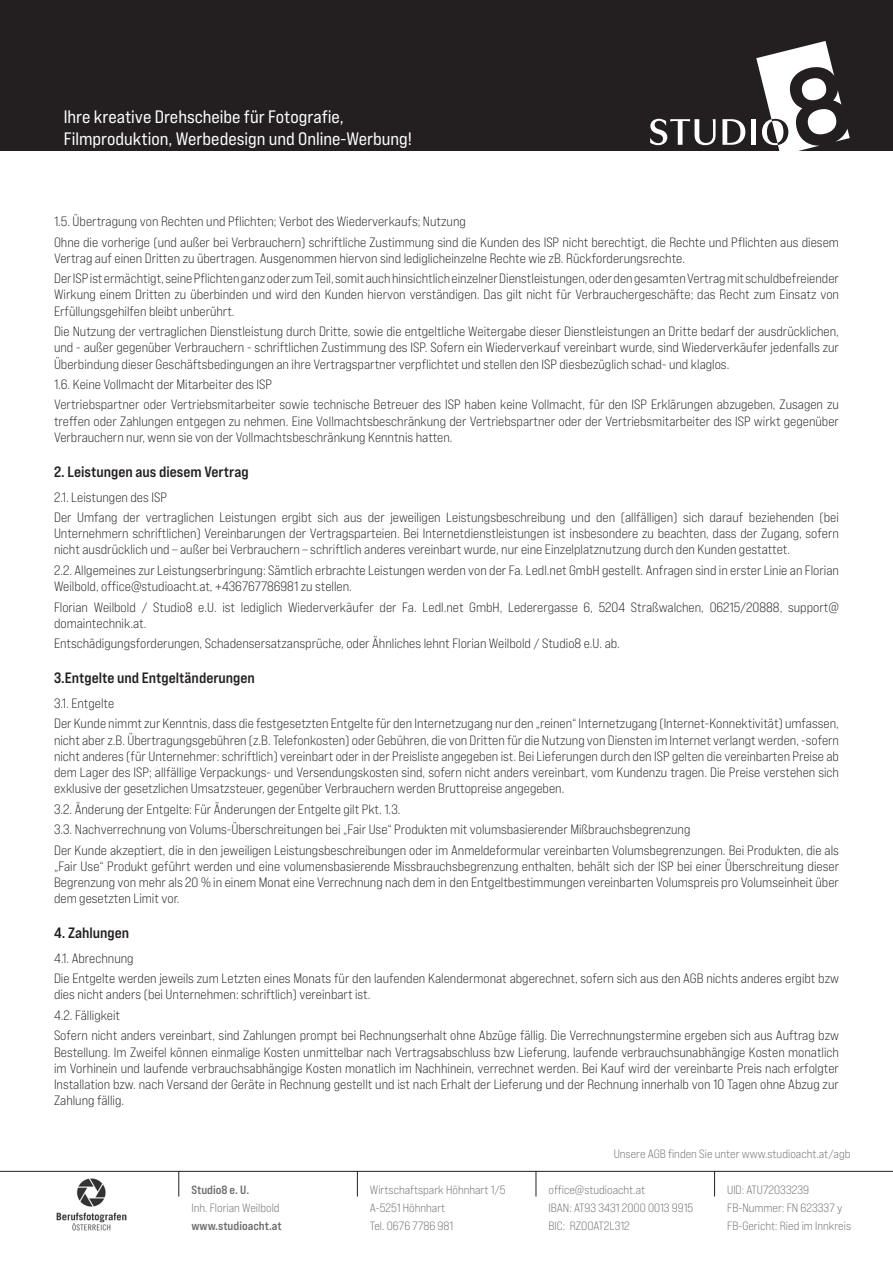
<style>
.page{position:relative;width:893px;height:1263px;background:#fff}
.page>*{position:absolute;margin:0;border:0;box-sizing:border-box;transform-origin:0 0}
.t1{font:18px/21.6px "Bebas Neue Pro Exp Rg";color:#fff}
.t2{font:15px "Bebas Neue Pro Exp Bd";color:#231f20}
.t3{font:13.5px/16.2px "Bebas Neue Pro Exp Bk";color:#231f20}
.t4{font:12px/18px "Bebas Neue Pro Exp Bk";color:#6c6d70}
.t5{font:12px "Bebas Neue Pro Exp Bd";color:#6c6d70}
</style>
<div class="page">
<div style="left:0;top:0;width:893px;height:150px;background:#231f20"></div>
<hr style="left:0;top:1171px;width:893px;height:1px;background:#231f20">
<svg style="left:179px;top:1171px;width:1px;height:25px"></svg>
<svg style="left:357px;top:1172px;width:1px;height:24px"></svg>
<svg style="left:536px;top:1171px;width:1px;height:25px"></svg>
<svg style="left:714px;top:1172px;width:1px;height:24px"></svg>
<svg style="left:650px;top:119px;width:66px;height:26px"></svg>
<svg style="left:722px;top:119px;width:23px;height:26px"></svg>
<div style="left:751px;top:119px;width:5px;height:26px;background:#fff"></div>
<svg style="left:756px;top:41px;width:94px;height:110px"></svg>
<img style="left:57px;top:1178px;width:70px;height:53px">
<h1 class="t1" style="left:64px;top:106px;width:350px">Ihre kreative Drehscheibe für Fotografie,<br>Filmproduktion, Werbedesign und Online-Werbung!</h1>
<p class="t3" style="left:54px;top:211px;width:786px;line-height:20.4px">1.5. Übertragung von Rechten und Pflichten; Verbot des Wiederverkaufs; Nutzung<br>Ohne die vorherige (und außer bei Verbrauchern) schriftliche Zustimmung sind die Kunden des ISP nicht berechtigt, die Rechte und Pflichten aus diesem</p>
<p class="t3" style="left:54px;top:248px;width:786px;line-height:20.4px">Vertrag auf einen Dritten zu übertragen. Ausgenommen hiervon sind lediglicheinzelne Rechte wie zB. Rückforderungsrechte.<br>Der ISP ist ermächtigt, seine Pflichten ganz oder zum Teil, somit auch hinsichtlich einzelner Dienstleistungen, oder den gesamten Vertrag mit schuldbefreiender</p>
<p class="t3" style="left:54px;top:286px;width:786px">Wirkung einem Dritten zu überbinden und wird den Kunden hiervon verständigen. Das gilt nicht für Verbrauchergeschäfte; das Recht zum Einsatz von<br>Erfüllungsgehilfen bleibt unberührt.</p>
<p class="t3" style="left:54px;top:323px;width:786px;text-align:justify">Die Nutzung der vertraglichen Dienstleistung durch Dritte, sowie die entgeltliche Weitergabe dieser Dienstleistungen an Dritte bedarf der ausdrücklichen, und - außer gegenüber Verbrauchern - schriftlichen Zustimmung des ISP. Sofern ein Wiederverkauf vereinbart wurde, sind Wiederverkäufer jedenfalls zur Überbindung dieser Geschäftsbedingungen an ihre Vertragspartner verpflichtet und stellen den ISP diesbezüglich schad- und klaglos.</p>
<p class="t3" style="left:54px;top:374px;width:786px;line-height:20.4px">1.6. Keine Vollmacht der Mitarbeiter des ISP<br>Vertriebspartner oder Vertriebsmitarbeiter sowie technische Betreuer des ISP haben keine Vollmacht, für den ISP Erklärungen abzugeben, Zusagen zu</p>
<p class="t3" style="left:54px;top:413px;width:786px">treffen oder Zahlungen entgegen zu nehmen. Eine Vollmachtsbeschränkung der Vertriebspartner oder der Vertriebsmitarbeiter des ISP wirkt gegenüber<br>Verbrauchern nur, wenn sie von der Vollmachtsbeschränkung Kenntnis hatten.</p>
<p class="t2" style="left:54px;top:462px;width:196px">2. Leistungen aus diesem Vertrag</p>
<p class="t3" style="left:54px;top:486px;width:786px;line-height:20.4px">2.1. Leistungen des ISP<br>Der Umfang der vertraglichen Leistungen ergibt sich aus der jeweiligen Leistungsbeschreibung und den (allfälligen) sich darauf beziehenden (bei</p>
<p class="t3" style="left:54px;top:525px;width:786px">Unternehmern schriftlichen) Vereinbarungen der Vertragsparteien. Bei Internetdienstleistungen ist insbesondere zu beachten, dass der Zugang, sofern nicht ausdrücklich und – außer bei Verbrauchern – schriftlich anderes vereinbart wurde, nur eine Einzelplatznutzung durch den Kunden gestattet.</p>
<p class="t3" style="left:54px;top:562px;width:786px">2.2. Allgemeines zur Leistungserbringung: Sämtlich erbrachte Leistungen werden von der Fa. Ledl.net GmbH gestellt. Anfragen sind in erster Linie an Florian<br>Weilbold, office@studioacht.at, +436767786981 zu stellen.</p>
<p class="t3" style="left:54px;top:598px;width:786px">Florian Weilbold / Studio8 e.U. ist lediglich Wiederverkäufer der Fa. Ledl.net GmbH, Lederergasse 6, 5204 Straßwalchen, 06215/20888, support@ domaintechnik.at.</p>
<p class="t3" style="left:54px;top:635px;width:567px">Entschädigungsforderungen, Schadensersatzansprüche, oder Ähnliches lehnt Florian Weilbold / Studio8 e.U. ab.</p>
<p class="t2" style="left:54px;top:669px;width:202px">3.Entgelte und Entgeltänderungen</p>
<p class="t3" style="left:54px;top:693px;width:786px;line-height:20.4px">3.1. Entgelte<br>Der Kunde nimmt zur Kenntnis, dass die festgesetzten Entgelte für den Internetzugang nur den „reinen“ Internetzugang (Internet-Konnektivität) umfassen,</p>
<p class="t3" style="left:54px;top:731px;width:787px;text-align:justify">nicht aber z.B. Übertragungsgebühren (z.B. Telefonkosten) oder Gebühren, die von Dritten für die Nutzung von Diensten im Internet verlangt werden, -sofern nicht anderes (für Unternehmer: schriftlich) vereinbart oder in der Preisliste angegeben ist. Bei Lieferungen durch den ISP gelten die vereinbarten Preise ab dem Lager des ISP; allfällige Verpackungs- und Versendungskosten sind, sofern nicht anders vereinbart, vom Kundenzu tragen. Die Preise verstehen sich exklusive der gesetzlichen Umsatzsteuer, gegenüber Verbrauchern werden Bruttopreise angegeben.</p>
<p class="t3" style="left:54px;top:798px;width:786px;line-height:20.4px">3.2. Änderung der Entgelte: Für Änderungen der Entgelte gilt Pkt. 1.3.<br>3.3. Nachverrechnung von Volums-Überschreitungen bei „Fair Use“ Produkten mit volumsbasierender Mißbrauchsbegrenzung<br>Der Kunde akzeptiert, die in den jeweiligen Leistungsbeschreibungen oder im Anmeldeformular vereinbarten Volumsbegrenzungen. Bei Produkten, die als</p>
<p class="t3" style="left:54px;top:858px;width:786px;text-align:justify">„Fair Use“ Produkt geführt werden und eine volumensbasierende Missbrauchsbegrenzung enthalten, behält sich der ISP bei einer Überschreitung dieser Begrenzung von mehr als 20 % in einem Monat eine Verrechnung nach dem in den Entgeltbestimmungen vereinbarten Volumspreis pro Volumseinheit über dem gesetzten Limit vor.</p>
<p class="t2" style="left:54px;top:923px;width:77px">4. Zahlungen</p>
<p class="t3" style="left:54px;top:948px;width:787px;line-height:20.4px">4.1. Abrechnung<br>Die Entgelte werden jeweils zum Letzten eines Monats für den laufenden Kalendermonat abgerechnet, sofern sich aus den AGB nichts anderes ergibt bzw</p>
<p class="t3" style="left:54px;top:984px;width:786px;line-height:20.4px">dies nicht anders (bei Unternehmen: schriftlich) vereinbart ist.<br>4.2. Fälligkeit<br>Sofern nicht anders vereinbart, sind Zahlungen prompt bei Rechnungserhalt ohne Abzüge fällig. Die Verrechnungstermine ergeben sich aus Auftrag bzw</p>
<p class="t3" style="left:54px;top:1043px;width:786px;text-align:justify">Bestellung. Im Zweifel können einmalige Kosten unmittelbar nach Vertragsabschluss bzw Lieferung, laufende verbrauchsunabhängige Kosten monatlich im Vorhinein und laufende verbrauchsabhängige Kosten monatlich im Nachhinein, verrechnet werden. Bei Kauf wird der vereinbarte Preis nach erfolgter Installation bzw. nach Versand der Geräte in Rechnung gestellt und ist nach Erhalt der Lieferung und der Rechnung innerhalb von 10 Tagen ohne Abzug zur Zahlung fällig.</p>
<p class="t5" style="left:191px;top:1182px;width:60px">Studio8 e. U.</p>
<p class="t4" style="left:191px;top:1198px;width:90px">Inh. Florian Weilbold</p>
<p class="t5" style="left:191px;top:1218px;width:92px">www.studioacht.at</p>
<p class="t4" style="left:370px;top:1180px;width:137px">Wirtschaftspark Höhnhart 1/5<br>A-5251 Höhnhart<br>Tel. 0676 7786 981</p>
<p class="t4" style="left:614px;top:1144px;width:238px">Unsere AGB finden Sie unter www.studioacht.at/agb</p>
<p class="t4" style="left:548px;top:1180px;width:146px">office@studioacht.at<br>IBAN: AT93 3431 2000 0013 9915<br>BIC: RZOOAT2L312</p>
<p class="t4" style="left:727px;top:1180px;width:125px">UID: ATU72033239<br>FB-Nummer: FN 623337 y<br>FB-Gericht: Ried im Innkreis</p>
</div>
